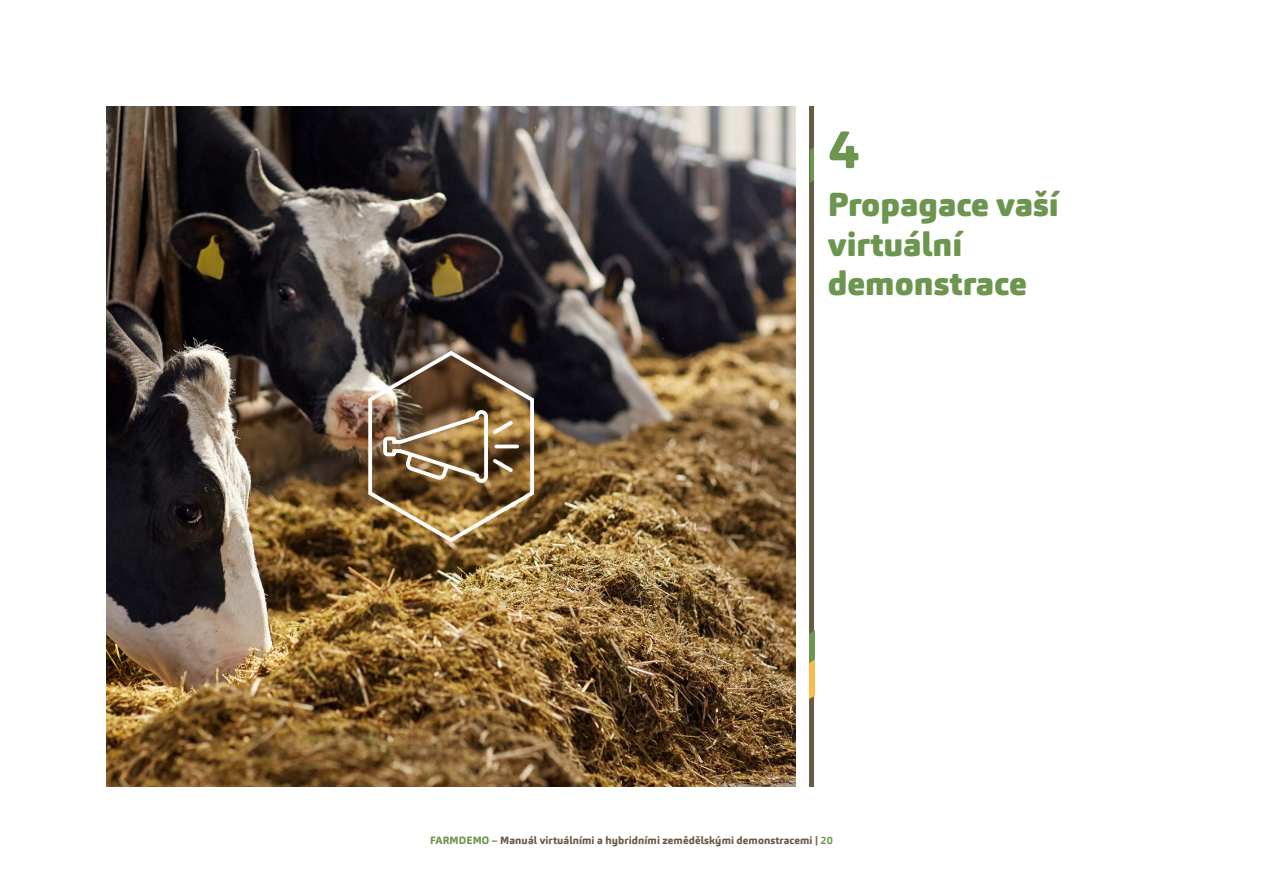
<style>
.page{position:relative;width:1263px;height:893px;background:#fff}
.page>*{position:absolute;margin:0;border:0;box-sizing:border-box;transform-origin:0 0}
.t1{font:800 54px "Carnas";color:#6c954f}
.t2{font:900 33px/39.6px "Carnas";color:#6c954f}
.t3{font:800 10.5px "Carnas";letter-spacing:.01em;color:#6a5945}
.s1{color:#6c954f}
.s2{font-weight:700;color:#6c954f}
</style>
<div class="page">
<img style="left:106px;top:106px;width:690px;height:681px">
<img style="left:365px;top:349px;width:171px;height:195px">
<hr style="left:810px;top:106px;width:4px;height:681px;background:#6a5945">
<svg style="left:810px;top:147px;width:4px;height:36px"></svg>
<svg style="left:810px;top:631px;width:4px;height:68px"></svg>
<h1 class="t1" style="left:828px;top:114px;width:33px">4</h1>
<h2 class="t2" style="left:828px;top:185px;width:232px">Propagace vaší virtuální demonstrace</h2>
<p class="t3" style="left:430px;top:833px;width:404px"><span class="s1">FARMDEMO –</span> Manuál virtuálními a hybridními zemědělskými demonstracemi | <span class="s2">20</span></p>
</div>
